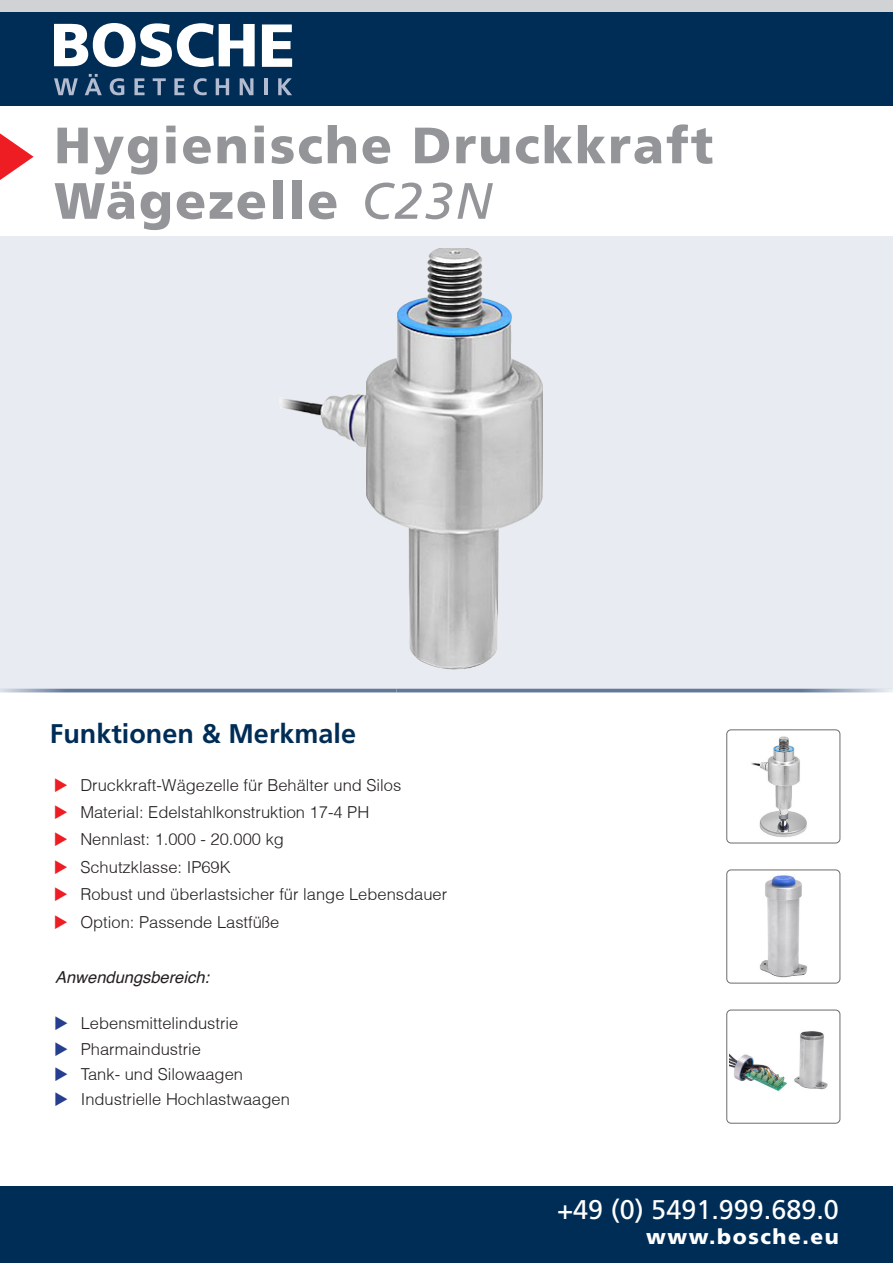
<style>
.page{position:relative;width:893px;height:1263px;background:#fff}
.page>*{position:absolute;margin:0;border:0;box-sizing:border-box;transform-origin:0 0}
.t1{font:900 51px "Frutiger LT Std";letter-spacing:.04em;color:#939598}
.t2{font:27px "Frutiger LT Std";color:#fff}
.t3{font:700 27px "Frutiger LT Std";color:#002d56}
.t4{font:900 21px "Frutiger LT Std";letter-spacing:.075em;color:#fff}
.t5{font:300 16.5px "Helvetica";color:#231f20}
.t6{font:italic 16.5px "Helvetica";color:#231f20}
.s1{font-weight:400;font-style:italic}
.s2{color:#ee1d23}
.s3{color:#253f8e}
</style>
<div class="page">
<div style="left:0;top:0;width:893px;height:21px;background:#d1d2d4"></div>
<div style="left:0;top:12px;width:893px;height:94px;background:#002d56"></div>
<div style="left:0;top:237px;width:893px;height:452px;background:#e8ebf1"></div>
<hr style="left:0;top:689px;width:396px;height:3px;background:#62799a">
<div style="left:0;top:1186px;width:893px;height:77px;background:#002d56"></div>
<svg style="left:0;top:133px;width:34px;height:47px"></svg>
<svg style="left:262px;top:24px;width:30px;height:43px"></svg>
<svg style="left:54px;top:23px;width:201px;height:44px"></svg>
<svg style="left:54px;top:78px;width:24px;height:17px"></svg>
<svg style="left:85px;top:74px;width:17px;height:21px"></svg>
<svg style="left:110px;top:78px;width:14px;height:17px"></svg>
<svg style="left:134px;top:78px;width:11px;height:17px"></svg>
<svg style="left:153px;top:78px;width:13px;height:17px"></svg>
<svg style="left:174px;top:78px;width:10px;height:17px"></svg>
<svg style="left:194px;top:78px;width:13px;height:17px"></svg>
<svg style="left:216px;top:78px;width:13px;height:17px"></svg>
<svg style="left:240px;top:78px;width:13px;height:17px"></svg>
<hr style="left:264px;top:78px;width:4px;height:17px;background:#b2bbcf">
<svg style="left:278px;top:78px;width:14px;height:17px"></svg>
<img style="left:280px;top:248px;width:263px;height:422px">
<hr style="left:396px;top:689px;width:497px;height:3px;background:#62799a">
<img style="left:751px;top:736px;width:56px;height:101px">
<div style="left:726px;top:729px;width:114px;height:114px;border:1px solid #6c6d70;border-radius:4px"></div>
<img style="left:759px;top:875px;width:48px;height:103px">
<div style="left:726px;top:869px;width:114px;height:115px;border:1px solid #6c6d70;border-radius:4px"></div>
<img style="left:730px;top:1031px;width:98px;height:61px">
<div style="left:726px;top:1009px;width:114px;height:115px;border:1px solid #6c6d70;border-radius:4px"></div>
<p class="t1" style="left:54px;top:115px;width:661px">Hygienische Druckkraft</p>
<p class="t1" style="left:54px;top:170px;width:439px">Wägezelle <span class="s1">C23N</span></p>
<p class="t3" style="left:50px;top:718px;width:308px">Funktionen &amp; Merkmale</p>
<p class="t5" style="left:54px;top:774px;width:349px"><span class="s2">◆</span> Druckkraft-Wägezelle für Behälter und Silos</p>
<p class="t5" style="left:54px;top:802px;width:317px"><span class="s2">◆</span> Material: Edelstahlkonstruktion 17-4 PH</p>
<p class="t5" style="left:54px;top:829px;width:232px"><span class="s2">◆</span> Nennlast: 1.000 - 20.000 kg</p>
<p class="t5" style="left:54px;top:857px;width:178px"><span class="s2">◆</span> Schutzklasse: IP69K</p>
<p class="t5" style="left:54px;top:884px;width:395px"><span class="s2">◆</span> Robust und überlastsicher für lange Lebensdauer</p>
<p class="t5" style="left:54px;top:911px;width:227px"><span class="s2">◆</span> Option: Passende Lastfüße</p>
<p class="t6" style="left:55px;top:964px;width:156px">Anwendungsbereich:</p>
<p class="t5" style="left:54px;top:1013px;width:186px"><span class="s3">◆</span> Lebensmittelindustrie</p>
<p class="t5" style="left:54px;top:1038px;width:148px"><span class="s3">◆</span> Pharmaindustrie</p>
<p class="t5" style="left:54px;top:1064px;width:190px"><span class="s3">◆</span> Tank- und Silowaagen</p>
<p class="t5" style="left:54px;top:1089px;width:237px"><span class="s3">◆</span> Industrielle Hochlastwaagen</p>
<p class="t2" style="left:557px;top:1194px;width:283px">+49 (0) 5491.999.689.0</p>
<p class="t4" style="left:646px;top:1224px;width:194px">www.bosche.eu</p>
</div>
